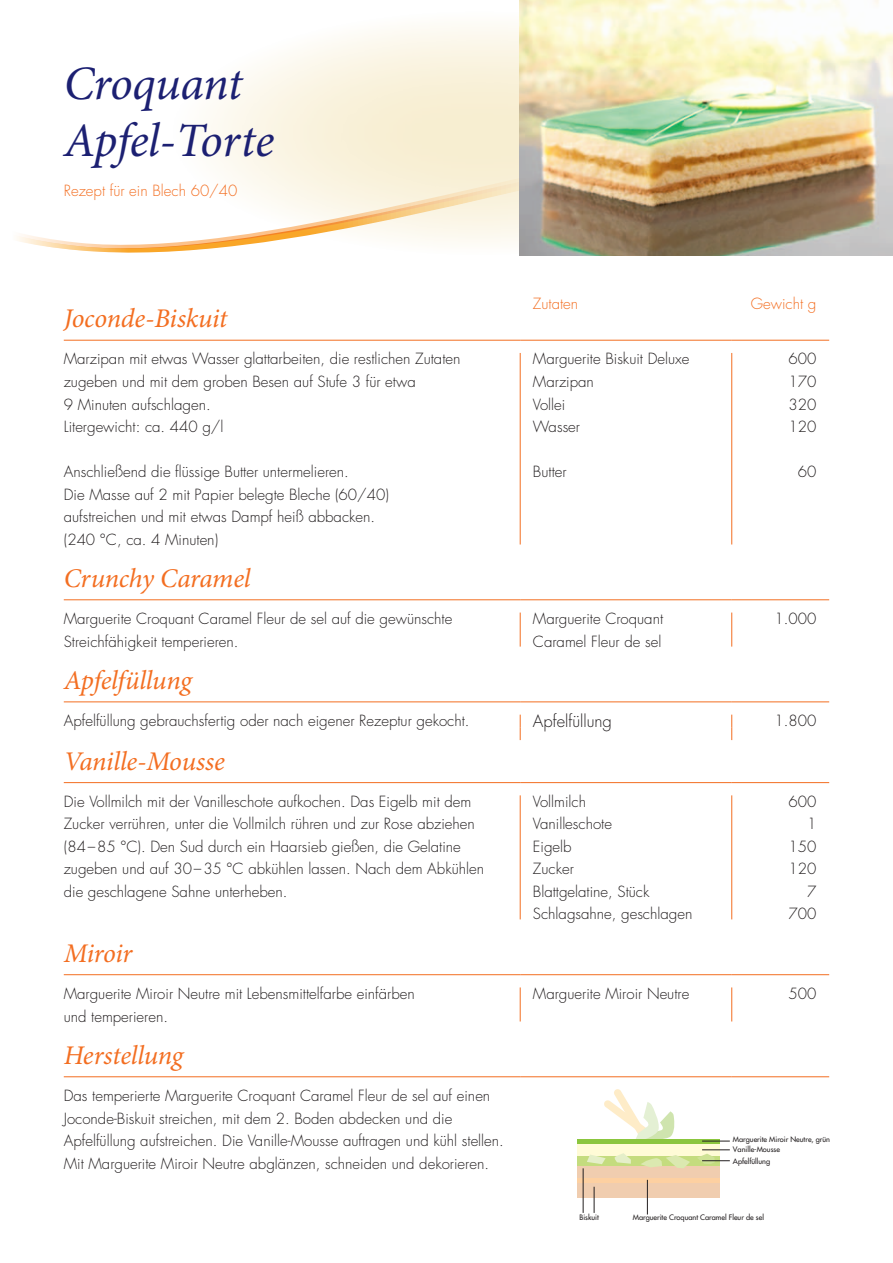
<style>
.page{position:relative;width:893px;height:1263px;background:#fff}
.page>*{position:absolute;margin:0;border:0;box-sizing:border-box;transform-origin:0 0}
.t1{font:italic 48px/57.6px "Minion Pro";letter-spacing:-.015em;color:#1c2072}
.t2{font:italic 27px "Minion Pro";letter-spacing:-.015em;color:#f36e21}
.t3{font:300 16.5px "Futura";color:#231f20}
.t4{font:300 15px/22.5px "Futura";color:#231f20}
.t5{font:300 15px "Futura";color:#f36e21}
.t6{font:7.35px "Futura";color:#231f20}
</style>
<div class="page">
<svg style="left:128px;top:228px;width:182px;height:25px"></svg>
<svg style="left:171px;top:11px;width:616px;height:244px"></svg>
<img style="left:520px;top:0;width:373px;height:255px">
<hr style="left:520px;top:353px;width:1px;height:191px;background:#f36e21">
<hr style="left:731px;top:353px;width:1px;height:191px;background:#f36e21">
<hr style="left:520px;top:612px;width:1px;height:35px;background:#f36e21">
<hr style="left:731px;top:612px;width:1px;height:35px;background:#f36e21">
<hr style="left:520px;top:795px;width:1px;height:124px;background:#f36e21">
<hr style="left:731px;top:795px;width:1px;height:124px;background:#f36e21">
<hr style="left:520px;top:987px;width:1px;height:34px;background:#f36e21">
<hr style="left:731px;top:987px;width:1px;height:34px;background:#f36e21">
<hr style="left:64px;top:340px;width:456px;height:1px;background:#f36e21">
<hr style="left:520px;top:340px;width:212px;height:1px;background:#f36e21">
<hr style="left:732px;top:340px;width:97px;height:1px;background:#f36e21">
<hr style="left:64px;top:599px;width:456px;height:1px;background:#f36e21">
<hr style="left:520px;top:599px;width:212px;height:1px;background:#f36e21">
<hr style="left:732px;top:599px;width:97px;height:1px;background:#f36e21">
<hr style="left:64px;top:782px;width:456px;height:1px;background:#f36e21">
<hr style="left:520px;top:782px;width:212px;height:1px;background:#f36e21">
<hr style="left:732px;top:782px;width:97px;height:1px;background:#f36e21">
<hr style="left:64px;top:974px;width:456px;height:1px;background:#f36e21">
<hr style="left:520px;top:974px;width:212px;height:1px;background:#f36e21">
<hr style="left:732px;top:974px;width:97px;height:1px;background:#f36e21">
<hr style="left:64px;top:1076px;width:456px;height:1px;background:#f36e21">
<hr style="left:520px;top:1076px;width:212px;height:1px;background:#f36e21">
<hr style="left:732px;top:1076px;width:97px;height:1px;background:#f36e21">
<hr style="left:64px;top:701px;width:456px;height:1px;background:#f36e21">
<hr style="left:520px;top:701px;width:212px;height:1px;background:#f36e21">
<hr style="left:732px;top:701px;width:97px;height:1px;background:#f36e21">
<svg style="left:520px;top:715px;width:1px;height:25px"></svg>
<svg style="left:731px;top:715px;width:1px;height:25px"></svg>
<svg style="left:578px;top:1139px;width:142px;height:4px"></svg>
<div style="left:578px;top:1183px;width:142px;height:14px;background:#f0cdaf"></div>
<div style="left:578px;top:1176px;width:142px;height:7px;background:#fdd0a1"></div>
<div style="left:578px;top:1166px;width:142px;height:12px;background:#f0cdaf"></div>
<div style="left:578px;top:1154px;width:142px;height:12px;background:#c4dc7e"></div>
<div style="left:578px;top:1143px;width:142px;height:12px;background:#fffbd6"></div>
<svg style="left:587px;top:1089px;width:103px;height:79px"></svg>
<svg style="left:594px;top:1187px;width:1px;height:26px"></svg>
<hr style="left:583px;top:1168px;width:1px;height:45px;background:#231f20">
<hr style="left:647px;top:1180px;width:1px;height:34px;background:#231f20">
<svg style="left:697px;top:1149px;width:33px;height:15px"></svg>
<svg style="left:702px;top:1141px;width:28px;height:1px"></svg>
<h1 class="t1" style="left:64px;top:56px;width:212px">Croquant<br>Apfel-Torte</h1>
<p class="t5" style="left:64px;top:180px;width:175px">Rezept für ein Blech 60/40</p>
<h2 class="t2" style="left:64px;top:303px;width:166px">Joconde-Biskuit</h2>
<p class="t4" style="left:64px;top:348px;width:398px">Marzipan mit etwas Wasser glattarbeiten, die restlichen Zutaten zugeben und mit dem groben Besen auf Stufe 3 für etwa<br>9 Minuten aufschlagen.<br>Litergewicht: ca. 440 g/l</p>
<p class="t4" style="left:64px;top:460px;width:327px">Anschließend die flüssige Butter untermelieren.<br>Die Masse auf 2 mit Papier belegte Bleche (60/40) aufstreichen und mit etwas Dampf heiß abbacken. (240 °C, ca. 4 Minuten)</p>
<p class="t5" style="left:533px;top:294px;width:47px">Zutaten</p>
<p class="t5" style="left:751px;top:294px;width:67px">Gewicht g</p>
<p class="t4" style="left:533px;top:348px;width:158px">Marguerite Biskuit Deluxe<br>Marzipan<br>Vollei<br>Wasser</p>
<p class="t4" style="left:533px;top:460px;width:35px">Butter</p>
<p class="t4" style="left:788px;top:348px;width:29px;text-align:justify">600<br>170<br>320<br>120</p>
<p class="t4" style="left:798px;top:460px;width:20px">60</p>
<h2 class="t2" style="left:64px;top:562px;width:188px">Crunchy Caramel</h2>
<p class="t4" style="left:64px;top:607px;width:390px">Marguerite Croquant Caramel Fleur de sel auf die gewünschte<br>Streichfähigkeit temperieren.</p>
<p class="t4" style="left:533px;top:607px;width:132px">Marguerite Croquant<br>Caramel Fleur de sel</p>
<p class="t4" style="left:775px;top:607px;width:43px">1.000</p>
<h2 class="t2" style="left:64px;top:664px;width:129px">Apfelfüllung</h2>
<p class="t4" style="left:64px;top:710px;width:407px">Apfelfüllung gebrauchsfertig oder nach eigener Rezeptur gekocht.</p>
<p class="t3" style="left:533px;top:711px;width:81px">Apfelfüllung</p>
<p class="t4" style="left:775px;top:710px;width:43px">1.800</p>
<h2 class="t2" style="left:64px;top:745px;width:163px">Vanille-Mousse</h2>
<p class="t4" style="left:64px;top:790px;width:422px">Die Vollmilch mit der Vanilleschote aufkochen. Das Eigelb mit dem Zucker verrühren, unter die Vollmilch rühren und zur Rose abziehen (84–85 °C). Den Sud durch ein Haarsieb gießen, die Gelatine zugeben und auf 30–35 °C abkühlen lassen. Nach dem Abkühlen die geschlagene Sahne unterheben.</p>
<p class="t4" style="left:533px;top:790px;width:161px">Vollmilch<br>Vanilleschote<br>Eigelb<br>Zucker<br>Blattgelatine, Stück<br>Schlagsahne, geschlagen</p>
<p class="t4" style="left:788px;top:790px;width:29px;text-align:right">600<br>1<br>150<br>120<br>7<br>700</p>
<h2 class="t2" style="left:64px;top:937px;width:71px">Miroir</h2>
<p class="t4" style="left:64px;top:982px;width:353px">Marguerite Miroir Neutre mit Lebensmittelfarbe einfärben und temperieren.</p>
<p class="t4" style="left:533px;top:982px;width:158px">Marguerite Miroir Neutre</p>
<p class="t4" style="left:788px;top:982px;width:29px">500</p>
<h2 class="t2" style="left:64px;top:1039px;width:121px">Herstellung</h2>
<p class="t4" style="left:64px;top:1084px;width:442px">Das temperierte Marguerite Croquant Caramel Fleur de sel auf einen Joconde-Biskuit streichen, mit dem 2. Boden abdecken und die Apfelfüllung aufstreichen. Die Vanille-Mousse auftragen und kühl stellen.<br>Mit Marguerite Miroir Neutre abglänzen, schneiden und dekorieren.</p>
<p class="t6" style="left:733px;top:1135px;width:99px">Marguerite Miroir Neutre, grün</p>
<p class="t6" style="left:217px;top:1140px;width:67px">Schokoladen-Mousse</p>
<p class="t6" style="left:733px;top:1145px;width:49px">Vanille-Mousse</p>
<p class="t6" style="left:733px;top:1156px;width:39px">Apfelfüllung</p>
<p class="t6" style="left:217px;top:1157px;width:87px">Marguerite Pralin Croquant</p>
<p class="t6" style="left:579px;top:1213px;width:21px">Biskuit</p>
<p class="t6" style="left:633px;top:1213px;width:133px">Marguerite Croquant Caramel Fleur de sel</p>
</div>
